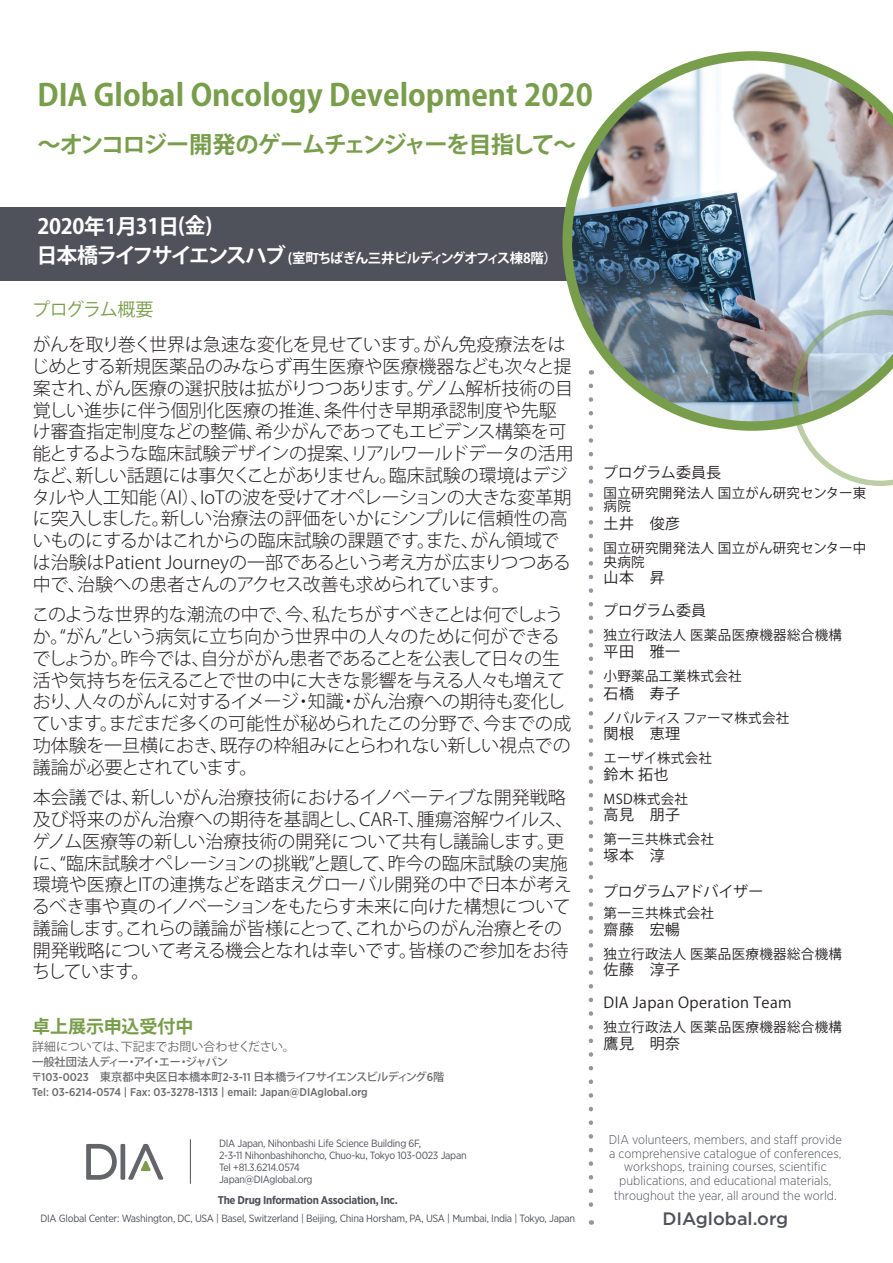
<style>
.page{position:relative;width:893px;height:1263px;background:#fff}
.page>*{position:absolute;margin:0;border:0;box-sizing:border-box;transform-origin:0 0}
.t1{font:700 30px "Koz Go Pro";color:#789d4b}
.t2{font:700 23.25px "Koz Go Pro";letter-spacing:-.075em;color:#789d4b}
.t3{font:700 21px "Koz Go Pro";letter-spacing:-.015em;color:#fff}
.t4{font:300 18px/21.8px "Koz Go Pro";letter-spacing:-.01em;color:#231f20}
.t5{font:500 18px "Gotham";color:#4f515b}
.t6{font:700 18px "Koz Go Pro";color:#789d4b}
.t7{font:18px "Koz Go Pro";letter-spacing:-.035em;color:#799d4a}
.t8{font:15px "Koz Go Pro";letter-spacing:.025em;color:#231f20}
.t9{font:15px "Koz Go Pro";letter-spacing:-.025em;color:#231f20}
.t10{font:15px "Koz Go Pro";letter-spacing:.005em;color:#231f20}
.t11{font:15px "Koz Go Pro";letter-spacing:-.01em;color:#231f20}
.t12{font:13.5px/13.5px "Koz Go Pro";letter-spacing:.025em;color:#231f20}
.t13{font:700 13.5px "Koz Go Pro";letter-spacing:-.07em;color:#fff}
.t14{font:13.5px "Koz Go Pro";letter-spacing:.005em;color:#231f20}
.t15{font:300 12.75px/13.5px "Gotham Narrow";color:#4f515b;text-align:center}
.t16{font:12px "Koz Go Pro";letter-spacing:-.01em;color:#69696c}
.t17{font:500 11.25px/15px "Koz Go Pro";letter-spacing:-.04em;color:#69696c}
.t18{font:500 11.25px "Gotham Narrow";color:#69696c}
.t19{font:700 11.25px "Gotham Narrow";letter-spacing:-.025em;color:#4f515b}
.t20{font:10.5px/12px "Gotham Narrow";letter-spacing:-.025em;color:#4f515b}
.s1{font-size:21px}
.s2{font-family:"Gotham Narrow"}
</style>
<div class="page">
<div style="left:0;top:207px;width:585px;height:74px;background:#4f515b"></div>
<svg style="left:86px;top:1144px;width:78px;height:36px"></svg>
<svg style="left:589px;top:438px;width:4px;height:787px"></svg>
<img style="left:562px;top:51px;width:331px;height:380px">
<svg style="left:792px;top:310px;width:101px;height:176px"></svg>
<hr style="left:190px;top:1139px;width:1px;height:45px;background:#4f515b">
<h1 class="t1" style="left:38px;top:76px;width:557px">DIA Global Oncology Development 2020</h1>
<p class="t2" style="left:38px;top:129px;width:540px">～オンコロジー開発のゲームチェンジャーを目指して～</p>
<p class="t3" style="left:38px;top:213px;width:176px">2020年1月31日(金)</p>
<p class="t13" style="left:37px;top:249px;width:522px"><span class="s1">日本橋ライフサイエンスハブ</span> (室町ちばぎん三井ビルディングオフィス棟8階）</p>
<p class="t7" style="left:32px;top:298px;width:123px">プログラム概要</p>
<p class="t4" style="left:31px;top:334px;width:544px">がんを取り巻く世界は急速な変化を見せています。がん免疫療法をはじめとする新規医薬品のみならず再生医療や医療機器なども次々と提案され、がん医療の選択肢は拡がりつつあります。ゲノム解析技術の目覚しい進歩に伴う個別化医療の推進、条件付き早期承認制度や先駆け審査指定制度などの整備、希少がんであってもエビデンス構築を可能とするような臨床試験デザインの提案、リアルワールドデータの活用など、新しい話題には事欠くことがありません。臨床試験の環境はデジタルや人工知能（AI）、IoTの波を受けてオペレーションの大きな変革期に突入しました。新しい治療法の評価をいかにシンプルに信頼性の高いものにするかはこれからの臨床試験の課題です。また、がん領域では治験はPatient Journeyの一部であるという考え方が広まりつつある中で、治験への患者さんのアクセス改善も求められています。</p>
<p class="t4" style="left:32px;top:604px;width:541px">このような世界的な潮流の中で、今、私たちがすべきことは何でしょうか。“がん”という病気に立ち向かう世界中の人々のために何ができるでしょうか。昨今では、自分ががん患者であることを公表して日々の生活や気持ちを伝えることで世の中に大きな影響を与える人々も増えており、人々のがんに対するイメージ・知識・がん治療への期待も変化しています。まだまだ多くの可能性が秘められたこの分野で、今までの成功体験を一旦横におき、既存の枠組みにとらわれない新しい視点での議論が必要とされています。</p>
<p class="t4" style="left:32px;top:787px;width:543px">本会議では、新しいがん治療技術におけるイノベーティブな開発戦略及び将来のがん治療への期待を基調とし、CAR-T、腫瘍溶解ウイルス、ゲノム医療等の新しい治療技術の開発について共有し議論します。更に、“臨床試験オペレーションの挑戦”と題して、昨今の臨床試験の実施環境や医療とITの連携などを踏まえグローバル開発の中で日本が考えるべき事や真のイノベーションをもたらす未来に向けた構想について議論します。これらの議論が皆様にとって、これからのがん治療とその開発戦略について考える機会となれは幸いです。皆様のご参加をお待ちしています。</p>
<p class="t6" style="left:32px;top:1015px;width:163px">卓上展示申込受付中</p>
<p class="t16" style="left:32px;top:1039px;width:264px">詳細については、下記までお問い合わせください。</p>
<p class="t17" style="left:31px;top:1055px;width:415px">一般社団法人ディー・アイ・エー・ジャパン<br>〒<span class="s2">103-0023</span> 東京都中央区日本橋本町<span class="s2">2-3-11</span> 日本橋ライフサイエンスビルディング<span class="s2">6</span>階</p>
<p class="t18" style="left:32px;top:1085px;width:337px">Tel: 03-6214-0574 | Fax: 03-3278-1313 | email: Japan@DIAglobal.org</p>
<p class="t20" style="left:219px;top:1137px;width:249px">DIA Japan, Nihonbashi Life Science Building 6F,<br>2-3-11 Nihonbashihoncho, Chuo-ku, Tokyo 103-0023 Japan Tel +81.3.6214.0574<br>Japan@DIAglobal.org</p>
<p class="t19" style="left:218px;top:1193px;width:181px">The Drug Information Association, Inc.</p>
<p class="t20" style="left:40px;top:1212px;width:536px">DIA Global Center: Washington, DC, USA | Basel, Switzerland | Beijing, China Horsham, PA, USA | Mumbai, India | Tokyo, Japan</p>
<p class="t10" style="left:603px;top:463px;width:120px">プログラム委員長</p>
<p class="t12" style="left:604px;top:486px;width:264px">国立研究開発法人 国立がん研究センター東病院</p>
<p class="t8" style="left:604px;top:514px;width:78px">土井　俊彦</p>
<p class="t12" style="left:604px;top:542px;width:264px">国立研究開発法人 国立がん研究センター中央病院</p>
<p class="t8" style="left:604px;top:568px;width:63px">山本　昇</p>
<p class="t11" style="left:603px;top:601px;width:105px">プログラム委員</p>
<p class="t12" style="left:604px;top:629px;width:240px">独立行政法人 医薬品医療機器総合機構</p>
<p class="t8" style="left:604px;top:641px;width:78px">平田　雅一</p>
<p class="t12" style="left:604px;top:669px;width:140px">小野薬品工業株式会社</p>
<p class="t8" style="left:604px;top:683px;width:78px">石橋　寿子</p>
<p class="t14" style="left:603px;top:709px;width:188px">ノバルティス ファーマ株式会社</p>
<p class="t8" style="left:604px;top:724px;width:78px">関根　恵理</p>
<p class="t14" style="left:603px;top:749px;width:110px">エーザイ株式会社</p>
<p class="t8" style="left:604px;top:764px;width:66px">鈴木 拓也</p>
<p class="t12" style="left:604px;top:792px;width:86px">MSD株式会社</p>
<p class="t8" style="left:604px;top:805px;width:78px">高見　朋子</p>
<p class="t12" style="left:604px;top:833px;width:112px">第一三共株式会社</p>
<p class="t8" style="left:604px;top:845px;width:63px">塚本　淳</p>
<p class="t9" style="left:603px;top:882px;width:162px">プログラムアドバイザー</p>
<p class="t12" style="left:604px;top:907px;width:112px">第一三共株式会社</p>
<p class="t8" style="left:604px;top:919px;width:78px">齋藤　宏暢</p>
<p class="t12" style="left:604px;top:947px;width:240px">独立行政法人 医薬品医療機器総合機構</p>
<p class="t8" style="left:604px;top:960px;width:78px">佐藤　淳子</p>
<p class="t8" style="left:604px;top:993px;width:190px">DIA Japan Operation Team</p>
<p class="t12" style="left:604px;top:1021px;width:240px">独立行政法人 医薬品医療機器総合機構</p>
<p class="t8" style="left:604px;top:1033px;width:78px">鷹見　明奈</p>
<p class="t15" style="left:609px;top:1132px;width:234px">DIA volunteers, members, and staff provide a comprehensive catalogue of conferences, workshops, training courses, scientific publications, and educational materials,</p>
<p class="t15" style="left:614px;top:1188px;width:224px">throughout the year, all around the world.</p>
<p class="t5" style="left:662px;top:1207px;width:127px">DIAglobal.org</p>
</div>
